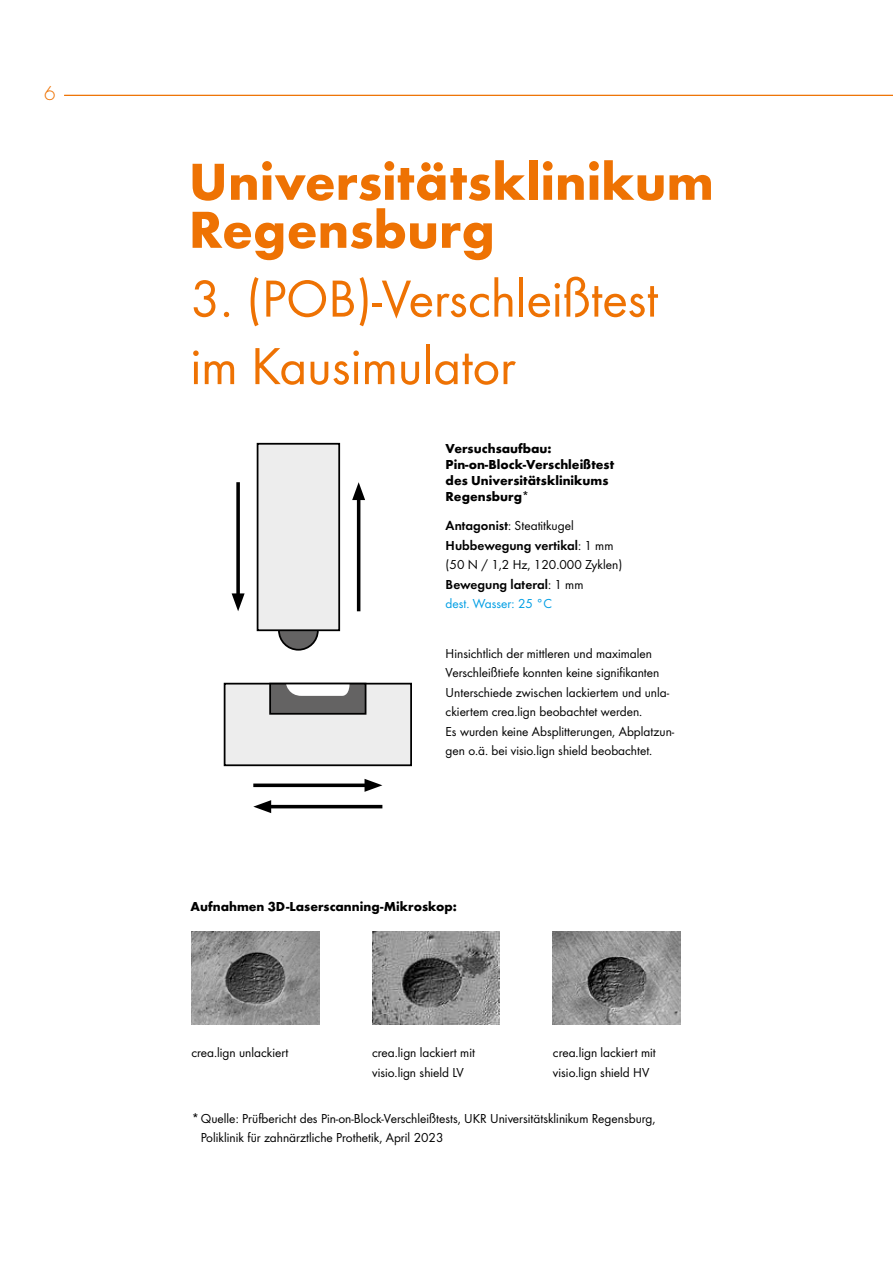
<style>
.page{position:relative;width:893px;height:1263px;background:#fff}
.page>*{position:absolute;margin:0;border:0;box-sizing:border-box;transform-origin:0 0}
.t1{font:54px/67.5px "Futura Boo";color:#ee7203}
.t2{font:700 54px/48px "Futura";color:#ee7203}
.t3{font:300 21px "Futura";color:#ee7203}
.t4{font:13.5px/19.5px "Futura Boo";color:#000}
.t5{font:700 13.5px/16.2px "Futura";color:#000}
.t6{font:13.5px "Futura Dem";color:#000}
.t7{font:13.5px "Futura Boo";color:#009ee4}
.s1{font-family:"Futura Dem"}
.s2{font-family:"Futura Boo"}
</style>
<div class="page">
<img style="left:191px;top:932px;width:128px;height:92px">
<img style="left:372px;top:931px;width:128px;height:93px">
<img style="left:553px;top:931px;width:128px;height:94px">
<svg style="left:279px;top:611px;width:39px;height:39px"></svg>
<div style="left:278px;top:610px;width:41px;height:41px;border:2px solid #000;border-radius:50%"></div>
<div style="left:258px;top:444px;width:81px;height:186px;background:#ededed"></div>
<div style="left:257px;top:443px;width:83px;height:188px;border:2px solid #000"></div>
<div style="left:225px;top:684px;width:186px;height:81px;background:#ededed"></div>
<div style="left:224px;top:683px;width:188px;height:83px;border:2px solid #000"></div>
<div style="left:270px;top:684px;width:96px;height:30px;background:#646363"></div>
<div style="left:269px;top:683px;width:97px;height:32px;border:2px solid #000"></div>
<svg style="left:286px;top:684px;width:64px;height:12px"></svg>
<hr style="left:357px;top:493px;width:3px;height:118px;background:#000">
<svg style="left:352px;top:482px;width:13px;height:18px"></svg>
<svg style="left:236px;top:482px;width:4px;height:111px"></svg>
<svg style="left:232px;top:593px;width:13px;height:18px"></svg>
<hr style="left:264px;top:805px;width:118px;height:3px;background:#000">
<svg style="left:253px;top:800px;width:18px;height:13px"></svg>
<svg style="left:253px;top:783px;width:112px;height:4px"></svg>
<svg style="left:365px;top:779px;width:17px;height:13px"></svg>
<hr style="left:64px;top:95px;width:829px;height:1px;background:#ee7203">
<h2 class="t3" style="left:44px;top:81px;width:13px">6</h2>
<h1 class="t2" style="left:189px;top:162px;width:527px">Universitätsklinikum<br>Regensburg</h1>
<h1 class="t1" style="left:190px;top:266px;width:469px">3. (POB)-Verschleißtest im Kausimulator</h1>
<p class="t5" style="left:446px;top:441px;width:170px">Versuchsaufbau:<br>Pin-on-Block-Verschleißtest des Universitätsklinikums<br>Regensburg*</p>
<p class="t4" style="left:446px;top:516px;width:130px"><span class="s1">Antagonist</span>: Steatitkugel</p>
<p class="t6" style="left:446px;top:540px;width:169px">Hubbewegung vertikal<span class="s2">: 1 mm</span></p>
<p class="t4" style="left:446px;top:555px;width:178px">(50 N / 1,2 Hz, 120.000 Zyklen)</p>
<p class="t6" style="left:446px;top:579px;width:139px">Bewegung lateral<span class="s2">: 1 mm</span></p>
<p class="t7" style="left:446px;top:597px;width:108px">dest. Wasser: 25 °C</p>
<p class="t4" style="left:446px;top:644px;width:230px">Hinsichtlich der mittleren und maximalen Verschleißtiefe konnten keine signifikanten Unterschiede zwischen lackiertem und unla&shy;ckiertem crea.lign beobachtet werden.<br>Es wurden keine Absplitterungen, Abplatzun&shy;gen o.ä. bei visio.lign shield beobachtet.</p>
<p class="t5" style="left:190px;top:899px;width:268px">Aufnahmen 3D-Laserscanning-Mikroskop:</p>
<p class="t4" style="left:192px;top:1043px;width:99px">crea.lign unlackiert</p>
<p class="t4" style="left:372px;top:1043px;width:104px">crea.lign lackiert mit visio.lign shield LV</p>
<p class="t4" style="left:553px;top:1043px;width:104px">crea.lign lackiert mit visio.lign shield HV</p>
<p class="t4" style="left:201px;top:1109px;width:456px;text-indent:-9px">* Quelle: Prüfbericht des Pin-on-Block-Verschleißtests, UKR Universitätsklinikum Regensburg,<br>Poliklinik für zahnärztliche Prothetik, April 2023</p>
</div>
